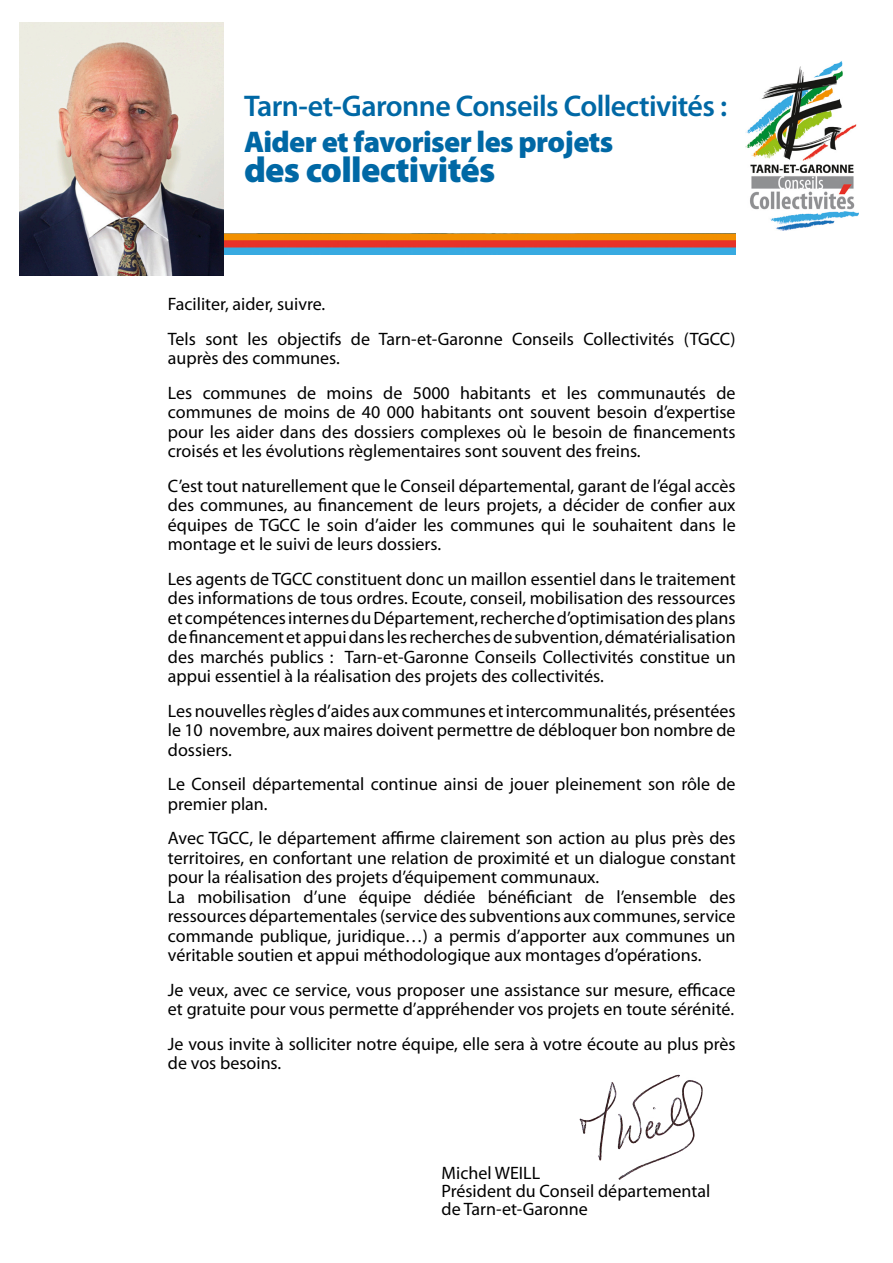
<style>
.page{position:relative;width:893px;height:1263px;background:#fff}
.page>*{position:absolute;margin:0;border:0;box-sizing:border-box;transform-origin:0 0}
.t1{font:900 36px "Myriad Pro";letter-spacing:-.02em;color:#0068a5}
.t2{font:600 30px "Myriad Pro";letter-spacing:-.02em;color:#0068a5}
.t3{font:900 30px "Myriad Pro";letter-spacing:-.02em;color:#0068a5}
.t4{font:18px/19.5px "Myriad Pro";color:#000;text-align:justify}
</style>
<div class="page">
<img style="left:224px;top:234px;width:512px;height:20px">
<img style="left:745px;top:61px;width:114px;height:169px">
<img style="left:20px;top:22px;width:204px;height:253px">
<img style="left:579px;top:1074px;width:124px;height:106px">
<p class="t2" style="left:244px;top:87px;width:484px">Tarn-et-Garonne Conseils Collectivités :</p>
<p class="t3" style="left:244px;top:125px;width:371px">Aider et favoriser les projets</p>
<p class="t1" style="left:244px;top:149px;width:253px">des collectivités</p>
<p class="t4" style="left:168px;top:294px;width:159px">Faciliter, aider, suivre.</p>
<p class="t4" style="left:168px;top:329px;width:569px">Tels sont les objectifs de Tarn-et-Garonne Conseils Collectivités (TGCC) auprès des communes.</p>
<p class="t4" style="left:168px;top:383px;width:569px">Les communes de moins de 5000 habitants et les communautés de communes de moins de 40 000 habitants ont souvent besoin d’expertise pour les aider dans des dossiers complexes où le besoin de financements croisés et les évolutions règlementaires sont souvent des freins.</p>
<p class="t4" style="left:168px;top:476px;width:569px">C’est tout naturellement que le Conseil départemental, garant de l’égal accès des communes, au financement de leurs projets, a décider de confier aux équipes de TGCC le soin d’aider les communes qui le souhaitent dans le montage et le suivi de leurs dossiers.</p>
<p class="t4" style="left:168px;top:569px;width:569px">Les agents de TGCC constituent donc un maillon essentiel dans le traitement des informations de tous ordres. Ecoute, conseil, mobilisation des ressources et compétences internes du Département, recherche d’optimisation des plans de financement et appui dans les recherches de subvention, dématérialisation des marchés publics : Tarn-et-Garonne Conseils Collectivités constitue un appui essentiel à la réalisation des projets des collectivités.</p>
<p class="t4" style="left:168px;top:701px;width:569px">Les nouvelles règles d’aides aux communes et intercommunalités, présentées le 10 novembre, aux maires doivent permettre de débloquer bon nombre de dossiers.</p>
<p class="t4" style="left:168px;top:774px;width:569px">Le Conseil départemental continue ainsi de jouer pleinement son rôle de premier plan.</p>
<p class="t4" style="left:168px;top:828px;width:569px">Avec TGCC, le département affirme clairement son action au plus près des territoires, en confortant une relation de proximité et un dialogue constant pour la réalisation des projets d’équipement communaux.</p>
<p class="t4" style="left:168px;top:887px;width:569px">La mobilisation d’une équipe dédiée bénéficiant de l’ensemble des ressources départementales (service des subventions aux communes, service commande publique, juridique…) a permis d’apporter aux communes un véritable soutien et appui méthodologique aux montages d’opérations.</p>
<p class="t4" style="left:168px;top:980px;width:569px">Je veux, avec ce service, vous proposer une assistance sur mesure, efficace et gratuite pour vous permette d’appréhender vos projets en toute sérénité.</p>
<p class="t4" style="left:168px;top:1034px;width:569px">Je vous invite à solliciter notre équipe, elle sera à votre écoute au plus près de vos besoins.</p>
<p class="t4" style="left:441px;top:1163px;width:270px;line-height:18px">Michel WEILL<br>Président du Conseil départemental</p>
<p class="t4" style="left:441px;top:1199px;width:148px">de Tarn-et-Garonne</p>
</div>
